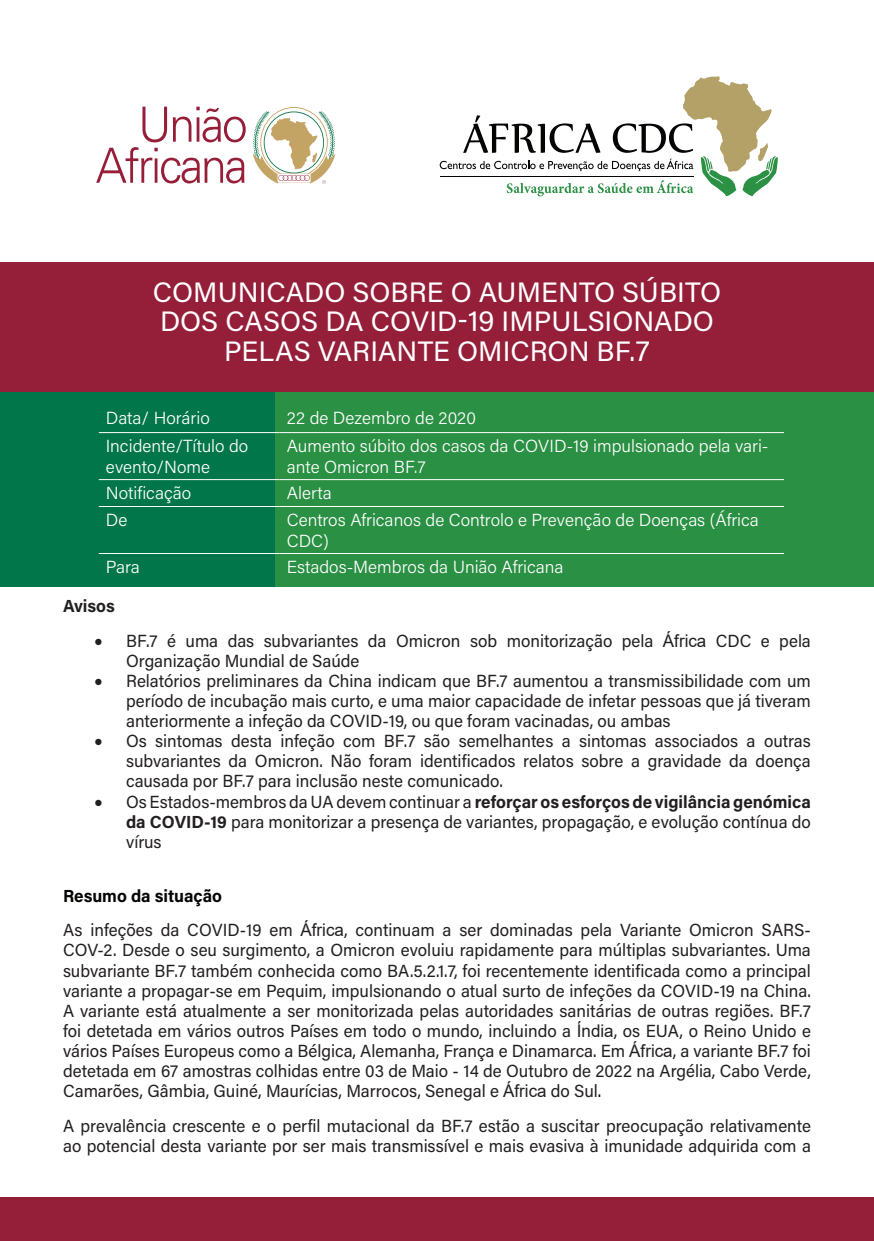
<style>
.page{position:relative;width:874px;height:1241px;background:#fff}
.page>*{position:absolute;margin:0;border:0;box-sizing:border-box;transform-origin:0 0}
.t1{font:28px/29.8px "Acumin Pro";color:#fff;text-align:center}
.t2{font:17.5px/20.1px "Acumin Pro";color:#231f20;text-align:justify}
.t3{font:300 17.5px/20.1px "Acumin Pro";color:#fff}
.t4{font:700 17.5px "Acumin Pro";color:#231f20}
.s1{font-family:"Arial"}
.s2{font-weight:700}
.s3{font-weight:700;color:#040503}
.s4{color:#040503}
</style>
<div class="page">
<div style="left:0;top:382px;width:598px;height:204px;background:#00764a"></div>
<div style="left:275px;top:382px;width:598px;height:204px;background:#2a9043"></div>
<div style="left:0;top:262px;width:873px;height:129px;background:#951e39"></div>
<div style="left:0;top:1197px;width:873px;height:43px;background:#951e39"></div>
<hr style="left:99px;top:432px;width:180px;height:1px;background:#fff">
<hr style="left:279px;top:432px;width:504px;height:1px;background:#fff">
<hr style="left:99px;top:479px;width:180px;height:1px;background:#fff">
<hr style="left:279px;top:479px;width:504px;height:1px;background:#fff">
<hr style="left:99px;top:506px;width:180px;height:1px;background:#fff">
<hr style="left:279px;top:506px;width:504px;height:1px;background:#fff">
<hr style="left:99px;top:553px;width:180px;height:1px;background:#fff">
<hr style="left:279px;top:553px;width:504px;height:1px;background:#fff">
<svg style="left:96px;top:107px;width:149px;height:76px"></svg>
<svg style="left:252px;top:107px;width:83px;height:77px"></svg>
<svg style="left:439px;top:76px;width:338px;height:120px"></svg>
<h1 class="t1" style="left:153px;top:276px;width:569px">COMUNICADO SOBRE O AUMENTO SÚBITO<br>DOS CASOS DA COVID-19 IMPULSIONADO<br>PELAS VARIANTE OMICRON BF.7</h1>
<p class="t3" style="left:106px;top:407px;width:105px">Data/ Horário</p>
<p class="t3" style="left:286px;top:407px;width:191px">22 de Dezembro de 2020</p>
<p class="t3" style="left:106px;top:435px;width:144px">Incidente/Título do evento/Nome</p>
<p class="t3" style="left:286px;top:435px;width:483px">Aumento súbito dos casos da COVID-19 impulsionado pela vari&shy;ante Omicron BF.7</p>
<p class="t3" style="left:106px;top:482px;width:87px">Notificação</p>
<p class="t3" style="left:286px;top:482px;width:46px">Alerta</p>
<p class="t3" style="left:106px;top:509px;width:23px">De</p>
<p class="t3" style="left:286px;top:509px;width:473px">Centros Africanos de Controlo e Prevenção de Doenças (África<br>CDC)</p>
<p class="t3" style="left:106px;top:556px;width:36px">Para</p>
<p class="t3" style="left:286px;top:556px;width:278px">Estados-Membros da União Africana</p>
<p class="t4" style="left:63px;top:594px;width:53px">Avisos</p>
<p class="t2" style="left:126px;top:629px;width:686px;text-indent:-32px">• BF.7 é uma das subvariantes da Omicron sob monitorização pela <span class="s1">África</span> CDC e pela<br>Organização Mundial de Saúde</p>
<p class="t2" style="left:126px;top:669px;width:686px;text-indent:-32px">• Relatórios preliminares da China indicam que BF.7 aumentou a transmissibilidade com um período de incubação mais curto, e uma maior capacidade de infetar pessoas que já tiveram anteriormente a infeção da COVID-19, ou que foram vacinadas, ou ambas</p>
<p class="t2" style="left:126px;top:730px;width:686px;text-indent:-32px">• Os sintomas desta infeção com BF.7 são semelhantes a sintomas associados a outras subvariantes da Omicron. Não foram identificados relatos sobre a gravidade da doença causada por BF.7 para inclusão neste comunicado.</p>
<p class="t2" style="left:126px;top:790px;width:686px;text-indent:-32px">• Os Estados-membros da UA devem continuar a <span class="s2">reforçar os esforços de vigilância genómica da COVID-19</span> para monitorizar a presença de variantes, propagação, e evolução contínua do vírus</p>
<p class="t2" style="left:63px;top:878px;width:749px;line-height:34.1px"><span class="s3">Resumo da situação<br></span>As infeções da COVID-19 em <span class="s1">África</span>, continuam a ser dominadas pela Variante Omicron SARS-</p>
<p class="t2" style="left:63px;top:939px;width:749px">COV-2. Desde o seu surgimento, a Omicron evoluiu rapidamente para múltiplas subvariantes. Uma subvariante BF.7 também conhecida como BA.5.2.1.7, foi recentemente identificada como a principal variante a propagar-se em Pequim, impulsionando o atual surto de infeções da COVID-19 na China.<br>A variante está atualmente a ser monitorizada pelas autoridades sanitárias de outras regiões. BF.7 foi detetada em vários outros Países em todo o mundo, incluindo a <span class="s1">Índia</span>, os EUA, o Reino Unido e vários Países Europeus como a Bélgica, Alemanha, França e Dinamarca. Em <span class="s1">África</span>, a variante BF.7 foi detetada em 67 amostras colhidas entre 03 de Maio - 14 de Outubro de 2022 na Argélia, Cabo Verde, Camarões, Gâmbia, Guiné, Maurícias, Marrocos, Senegal e <span class="s1">África</span> do Sul<span class="s4">.</span></p>
<p class="t2" style="left:63px;top:1114px;width:749px">A prevalência crescente e o perfil mutacional da BF.7 estão a suscitar preocupação relativamente ao potencial desta variante por ser mais transmissível e mais evasiva à imunidade adquirida com a</p>
</div>
